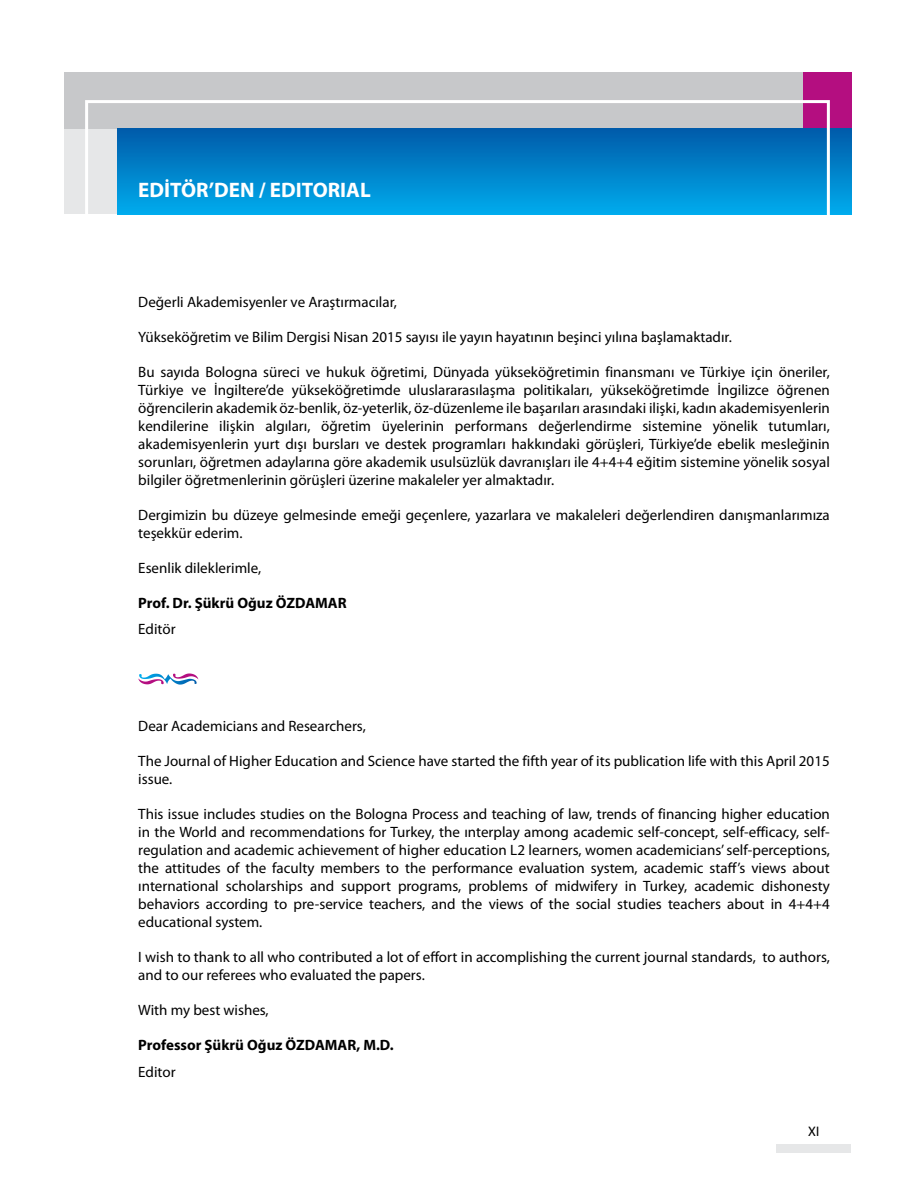
<style>
.page{position:relative;width:915px;height:1191px;background:#fff}
.page>*{position:absolute;margin:0;border:0;box-sizing:border-box;transform-origin:0 0}
.t1{font:700 21px "Myriad Pro";color:#fff}
.t2{font:15px/18px "Myriad Pro";color:#000}
.t3{font:700 15px "Myriad Pro";color:#000}
.t4{font:15px "Calibri";color:#000}
</style>
<div class="page">
<div style="left:776px;top:1144px;width:74px;height:8px;background:#e6e7e8"></div>
<div style="left:782px;top:72px;width:68px;height:59px;background:#b40e80"></div>
<div style="left:64px;top:127px;width:57px;height:87px;background:#e6e7e8"></div>
<div style="left:64px;top:72px;width:737px;height:57px;background:#c7c8ca"></div>
<div style="left:117px;top:129px;width:733px;height:85px;background:linear-gradient(to bottom,#015ba9,#01abec)"></div>
<div style="left:85px;top:100px;width:744px;height:123px;border:3px solid #fff"></div>
<svg style="left:138px;top:673px;width:60px;height:11px"></svg>
<h1 class="t1" style="left:138px;top:176px;width:234px">EDİTÖR’DEN / EDITORIAL</h1>
<p class="t2" style="left:138px;top:292px;width:260px">Değerli Akademisyenler ve Araştırmacılar,</p>
<p class="t2" style="left:138px;top:327px;width:595px">Yükseköğretim ve Bilim Dergisi Nisan 2015 sayısı ile yayın hayatının beşinci yılına başlamaktadır.</p>
<p class="t2" style="left:138px;top:362px;width:693px;text-align:justify">Bu sayıda Bologna süreci ve hukuk öğretimi, Dünyada yükseköğretimin finansmanı ve Türkiye için öneriler, Türkiye ve İngiltere’de yükseköğretimde uluslararasılaşma politikaları, yükseköğretimde İngilizce öğrenen öğrencilerin akademik öz-benlik, öz-yeterlik, öz-düzenleme ile başarıları arasındaki ilişki, kadın akademisyenlerin kendilerine ilişkin algıları, öğretim üyelerinin performans değerlendirme sistemine yönelik tutumları, akademisyenlerin yurt dışı bursları ve destek programları hakkındaki görüşleri, Türkiye’de ebelik mesleğinin sorunları, öğretmen adaylarına göre akademik usulsüzlük davranışları ile 4+4+4 eğitim sistemine yönelik sosyal bilgiler öğretmenlerinin görüşleri üzerine makaleler yer almaktadır.</p>
<p class="t2" style="left:138px;top:505px;width:692px">Dergimizin bu düzeye gelmesinde emeği geçenlere, yazarlara ve makaleleri değerlendiren danışmanlarımıza teşekkür ederim.</p>
<p class="t2" style="left:138px;top:558px;width:124px">Esenlik dileklerimle,</p>
<p class="t3" style="left:138px;top:593px;width:210px">Prof. Dr. Şükrü Oğuz ÖZDAMAR</p>
<p class="t2" style="left:138px;top:620px;width:39px">Editör</p>
<p class="t2" style="left:138px;top:717px;width:229px">Dear Academicians and Researchers,</p>
<p class="t2" style="left:138px;top:752px;width:692px">The Journal of Higher Education and Science have started the fifth year of its publication life with this April 2015 issue.</p>
<p class="t2" style="left:138px;top:805px;width:693px;text-align:justify">This issue includes studies on the Bologna Process and teaching of law, trends of financing higher education in the World and recommendations for Turkey, the ınterplay among academic self-concept, self-efficacy, self&shy;regulation and academic achievement of higher education L2 learners, women academicians’ self-perceptions, the attitudes of the faculty members to the performance evaluation system, academic staff’s views about ınternational scholarships and support programs, problems of midwifery in Turkey, academic dishonesty behaviors according to pre-service teachers, and the views of the social studies teachers about in 4+4+4 educational system.</p>
<p class="t2" style="left:138px;top:948px;width:693px">I wish to thank to all who contributed a lot of effort in accomplishing the current journal standards, to authors, and to our referees who evaluated the papers.</p>
<p class="t2" style="left:138px;top:1001px;width:132px">With my best wishes,</p>
<p class="t3" style="left:138px;top:1035px;width:257px">Professor Şükrü Oğuz ÖZDAMAR, M.D.</p>
<p class="t2" style="left:138px;top:1062px;width:39px">Editor</p>
<p class="t4" style="left:807px;top:1121px;width:11px">XI</p>
</div>
